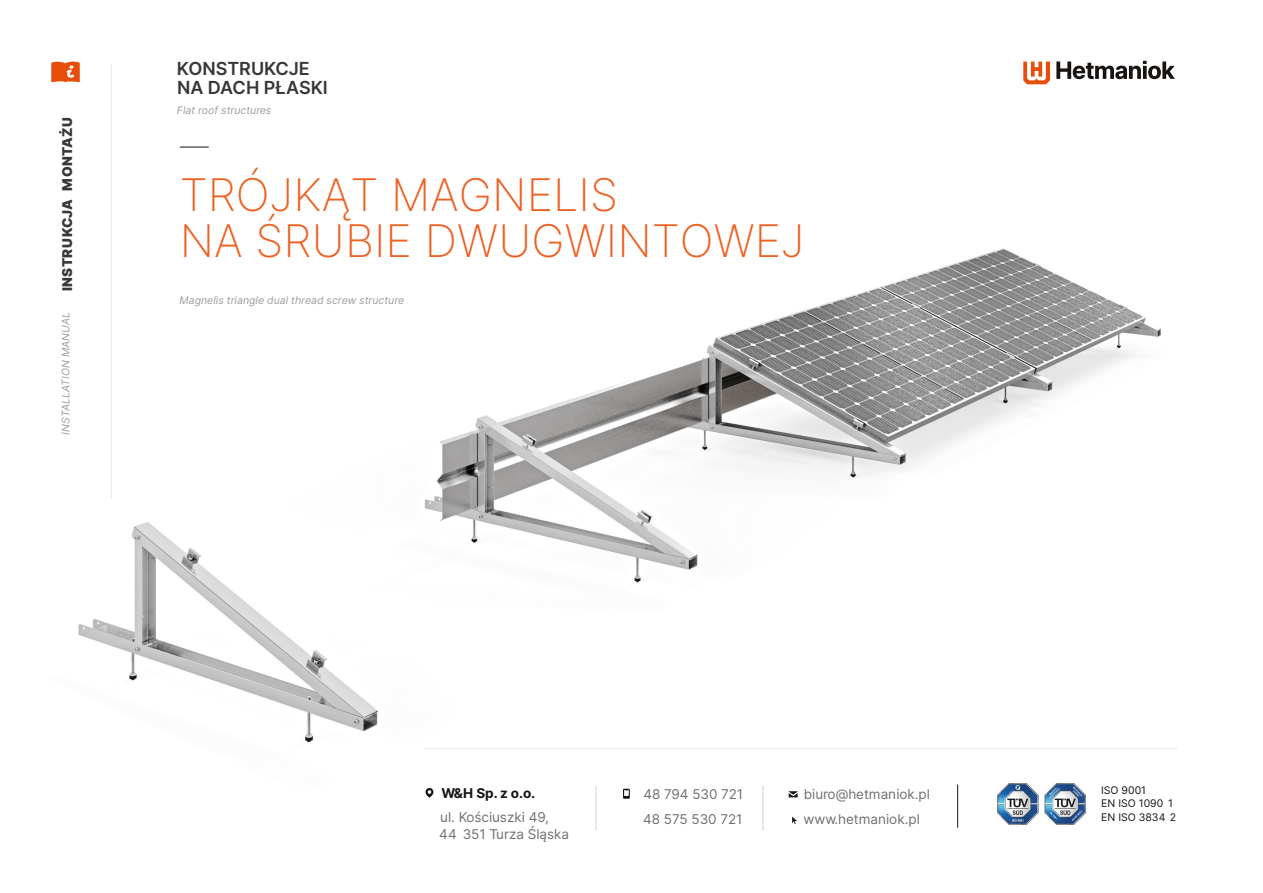
<style>
.page{position:relative;width:1263px;height:893px;background:#fff}
.page>*{position:absolute;margin:0;border:0;box-sizing:border-box;transform-origin:0 0}
.t1{font:200 45px/46.5px "Inter";color:#ed6124}
.t2{font:600 18px/19.5px "Inter";color:#383838}
.t3{font:13.5px/25.5px "Inter";color:#6e7070}
.t4{font:700 13.5px "Inter";letter-spacing:.04em;color:#383838}
.t5{font:700 13.5px "Inter";color:#171412}
.t6{font:italic 10.5px "Inter";color:#9c9e9e}
.t7{font:10.5px/13.5px "Inter";color:#171412}
.t8{font:italic 10.5px "Inter";color:#9e9e9e}
</style>
<div class="page">
<svg style="left:1023px;top:62px;width:27px;height:22px"></svg>
<svg style="left:1056px;top:61px;width:119px;height:18px"></svg>
<svg style="left:51px;top:62px;width:29px;height:20px"></svg>
<hr style="left:111px;top:64px;width:1px;height:434px;background:#e3e3e3">
<svg style="left:789px;top:795px;width:9px;height:2px"></svg>
<svg style="left:623px;top:795px;width:7px;height:4px"></svg>
<hr style="left:957px;top:784px;width:1px;height:44px;background:#171412">
<hr style="left:762px;top:786px;width:1px;height:44px;background:#cfd1d1">
<hr style="left:595px;top:786px;width:1px;height:44px;background:#cfd1d1">
<svg style="left:792px;top:817px;width:5px;height:7px"></svg>
<svg style="left:426px;top:795px;width:7px;height:3px"></svg>
<svg style="left:180px;top:147px;width:29px;height:1px"></svg>
<img style="left:997px;top:795px;width:88px;height:29px">
<img style="left:78px;top:248px;width:1100px;height:547px">
<p class="t4" style="left:59px;top:291px;width:176px;rotate:-90deg">INSTRUKCJA MONTAŻU</p>
<p class="t8" style="left:59px;top:435px;width:124px;rotate:-90deg">INSTALLATION MANUAL</p>
<h2 class="t2" style="left:177px;top:59px;width:152px">KONSTRUKCJE<br>NA DACH PŁASKI</h2>
<p class="t6" style="left:177px;top:104px;width:96px">Flat roof structures</p>
<h1 class="t1" style="left:180px;top:171px;width:627px">TRÓJKĄT MAGNELIS<br>NA ŚRUBIE DWUGWINTOWEJ</h1>
<p class="t6" style="left:179px;top:294px;width:226px">Magnelis triangle dual thread screw structure</p>
<p class="t5" style="left:441px;top:785px;width:95px">W&amp;H Sp. z o.o.</p>
<p class="t3" style="left:439px;top:809px;width:131px;line-height:16.5px">ul. Kościuszki 49,<br>44 351 Turza Śląska</p>
<p class="t3" style="left:643px;top:781px;width:102px">48 794 530 721<br>48 575 530 721</p>
<p class="t3" style="left:803px;top:781px;width:128px">biuro@hetmaniok.pl www.hetmaniok.pl</p>
<p class="t7" style="left:1101px;top:783px;width:77px">ISO 9001<br>EN ISO 1090 1<br>EN ISO 3834 2</p>
</div>
